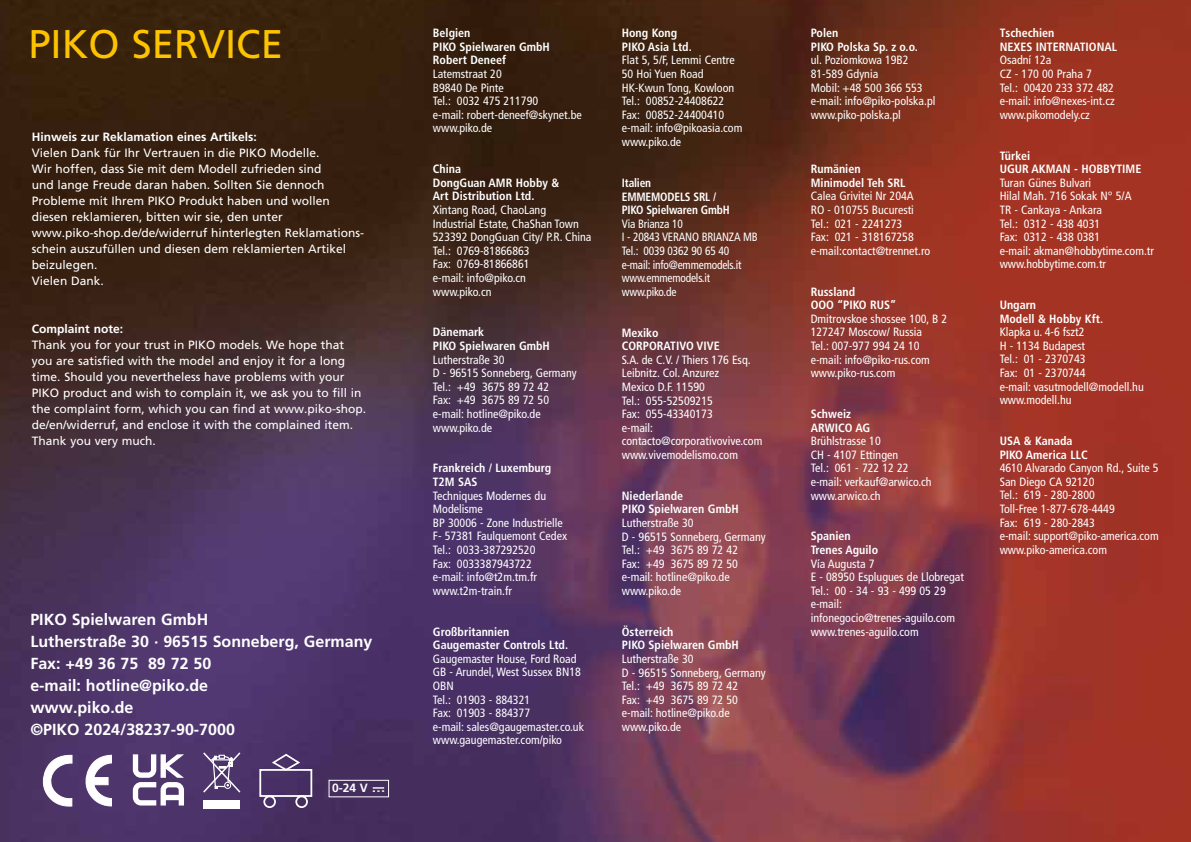
<style>
.page{position:relative;width:1191px;height:842px;background:#fff}
.page>*{position:absolute;margin:0;border:0;box-sizing:border-box;transform-origin:0 0}
.t1{font:40px "Frutiger LT Std";color:#fdc300}
.t2{font:700 16px/22px "Frutiger LT Std";color:#fff}
.t3{font:condensed 12px/13.6px "Frutiger LT Std";color:#fff}
.t4{font:12px/16px "Frutiger LT Std";color:#fff}
.t5{font:700 condensed 12px/13.6px "Frutiger LT Std";color:#fff}
.t6{font:condensed 12px/13.6px "Frutiger LT Std";color:#fff;scale:.95 1}
.t7{font:700 12px "Frutiger LT Std";color:#fff}
.t8{font:700 condensed 12px/13.6px "Frutiger LT Std";color:#fff;scale:.95 1}
</style>
<div class="page">
<img style="left:0;top:0;width:1191px;height:842px">
<svg style="left:259px;top:753px;width:54px;height:56px;background:#644f7d"></svg>
<svg style="left:41px;top:755px;width:32px;height:52px"></svg>
<svg style="left:84px;top:754px;width:28px;height:53px"></svg>
<div style="left:204px;top:800px;width:36px;height:8px;background:#fff"></div>
<svg style="left:203px;top:752px;width:37px;height:42px;background:#74618b"></svg>
<div style="left:328px;top:780px;width:61px;height:17px;border:1px solid #fff"></div>
<svg style="left:373px;top:787px;width:11px;height:5px"></svg>
<svg style="left:133px;top:754px;width:51px;height:51px"></svg>
<h1 class="t1" style="left:28px;top:21px;width:256px">PIKO SERVICE</h1>
<p class="t7" style="left:32px;top:129px;width:226px">Hinweis zur Reklamation eines Artikels:</p>
<p class="t4" style="left:32px;top:144px;width:334px">Vielen Dank für Ihr Vertrauen in die PIKO Modelle.<br>Wir hoffen, dass Sie mit dem Modell zufrieden sind<br>und lange Freude daran haben. Sollten Sie dennoch Probleme mit Ihrem PIKO Produkt haben und wollen diesen reklamieren, bitten wir sie, den unter www.piko-shop.de/de/widerruf hinterlegten Reklamations&shy;schein auszufüllen und diesen dem reklamierten Artikel beizulegen.<br>Vielen Dank.</p>
<p class="t7" style="left:32px;top:321px;width:93px">Complaint note:</p>
<p class="t4" style="left:32px;top:336px;width:336px">Thank you for your trust in PIKO models. We hope that you are satisfied with the model and enjoy it for a long time. Should you nevertheless have problems with your PIKO product and wish to complain it, we ask you to fill in the complaint form, which you can find at www.piko-shop. de/en/widerruf, and enclose it with the complained item.<br>Thank you very much.</p>
<h2 class="t2" style="left:30px;top:609px;width:343px">PIKO Spielwaren GmbH<br>Lutherstraße 30 · 96515 Sonneberg, Germany<br>Fax: +49 36 75 89 72 50<br>e-mail: hotline@piko.de<br>www.piko.de<br>©PIKO 2024/38237-90-7000</h2>
<p class="t7" style="left:332px;top:780px;width:37px">0-24 V</p>
<p class="t5" style="left:433px;top:26px;width:118px">Belgien<br>PIKO Spielwaren GmbH<br>Robert Deneef</p>
<p class="t3" style="left:433px;top:67px;width:150px">Latemstraat 20<br>B9840 De Pinte<br>Tel.: 0032 475 211790<br>e-mail: robert-deneef@skynet.be www.piko.de</p>
<p class="t5" style="left:433px;top:162px;width:128px">China<br>DongGuan AMR Hobby &amp;<br>Art Distribution Ltd.</p>
<p class="t3" style="left:433px;top:203px;width:160px">Xintang Road, ChaoLang<br>Industrial Estate, ChaShan Town<br>523392 DongGuan City/ P.R. China<br>Tel.: 0769-81866863<br>Fax: 0769-81866861<br>e-mail: info@piko.cn<br>www.piko.cn</p>
<p class="t5" style="left:433px;top:325px;width:118px">Dänemark<br>PIKO Spielwaren GmbH</p>
<p class="t3" style="left:433px;top:353px;width:145px">Lutherstraße 30<br>D - 96515 Sonneberg, Germany<br>Tel.: +49 3675 89 72 42<br>Fax: +49 3675 89 72 50 e-mail: hotline@piko.de www.piko.de</p>
<p class="t5" style="left:433px;top:461px;width:120px">Frankreich / Luxemburg<br>T2M SAS</p>
<p class="t3" style="left:433px;top:489px;width:136px">Techniques Modernes du<br>Modelisme<br>BP 30006 - Zone Industrielle<br>F- 57381 Faulquemont Cedex<br>Tel.: 0033-387292520<br>Fax: 0033387943722<br>e-mail: info@t2m.tm.fr www.t2m-train.fr</p>
<p class="t5" style="left:433px;top:625px;width:137px">Großbritannien<br>Gaugemaster Controls Ltd.</p>
<p class="t3" style="left:433px;top:652px;width:153px">Gaugemaster House, Ford Road<br>GB - Arundel, West Sussex BN18<br>OBN<br>Tel.: 01903 - 884321<br>Fax: 01903 - 884377<br>e-mail: sales@gaugemaster.co.uk www.gaugemaster.com/piko</p>
<p class="t5" style="left:622px;top:26px;width:71px">Hong Kong<br>PIKO Asia Ltd.</p>
<p class="t3" style="left:622px;top:53px;width:122px">Flat 5, 5/F, Lemmi Centre<br>50 Hoi Yuen Road<br>HK-Kwun Tong, Kowloon<br>Tel.: 00852-24408622<br>Fax: 00852-24400410 e-mail: info@pikoasia.com www.piko.de</p>
<p class="t8" style="left:622px;top:176px;width:115px">Italien<br>EMMEMODELS SRL /<br>PIKO Spielwaren GmbH</p>
<p class="t6" style="left:622px;top:217px;width:145px">Via Brianza 10<br>I - 20843 VERANO BRIANZA MB<br>Tel.: 0039 0362 90 65 40 e-mail: info@emmemodels.it www.emmemodels.it www.piko.de</p>
<p class="t5" style="left:622px;top:326px;width:99px">Mexiko<br>CORPORATIVO VIVE</p>
<p class="t3" style="left:622px;top:353px;width:142px">S.A. de C.V. / Thiers 176 Esq.<br>Leibnitz. Col. Anzurez<br>Mexico D.F. 11590<br>Tel.: 055-52509215<br>Fax: 055-43340173<br>e-mail: contacto@corporativovive.com www.vivemodelismo.com</p>
<p class="t5" style="left:622px;top:489px;width:118px">Niederlande<br>PIKO Spielwaren GmbH</p>
<p class="t3" style="left:622px;top:516px;width:145px">Lutherstraße 30<br>D - 96515 Sonneberg, Germany<br>Tel.: +49 3675 89 72 42<br>Fax: +49 3675 89 72 50 e-mail: hotline@piko.de www.piko.de</p>
<p class="t5" style="left:622px;top:625px;width:118px">Österreich<br>PIKO Spielwaren GmbH</p>
<p class="t3" style="left:622px;top:652px;width:145px">Lutherstraße 30<br>D - 96515 Sonneberg, Germany<br>Tel.: +49 3675 89 72 42<br>Fax: +49 3675 89 72 50 e-mail: hotline@piko.de www.piko.de</p>
<p class="t5" style="left:810px;top:26px;width:109px">Polen<br>PIKO Polska Sp. z o.o.</p>
<p class="t3" style="left:810px;top:54px;width:126px">ul. Poziomkowa 19B2<br>81-589 Gdynia<br>Mobil: +48 500 366 553 e-mail: info@piko-polska.pl www.piko-polska.pl</p>
<p class="t5" style="left:810px;top:162px;width:96px">Rumänien<br>Minimodel Teh SRL</p>
<p class="t3" style="left:810px;top:190px;width:121px">Calea Grivitei Nr 204A<br>RO - 010755 Bucuresti<br>Tel.: 021 - 2241273<br>Fax: 021 - 318167258 e-mail:contact@trennet.ro</p>
<p class="t5" style="left:810px;top:285px;width:87px">Russland<br>OOO “PIKO RUS”</p>
<p class="t3" style="left:810px;top:312px;width:138px">Dmitrovskoe shossee 100, B 2<br>127247 Moscow/ Russia<br>Tel.: 007-977 994 24 10 e-mail: info@piko-rus.com www.piko-rus.com</p>
<p class="t5" style="left:810px;top:407px;width:61px">Schweiz<br>ARWICO AG</p>
<p class="t3" style="left:810px;top:434px;width:122px">Brühlstrasse 10<br>CH - 4107 Ettingen<br>Tel.: 061 - 722 12 22 e-mail: verkauf@arwico.ch www.arwico.ch</p>
<p class="t5" style="left:810px;top:529px;width:69px">Spanien<br>Trenes Aguilo</p>
<p class="t3" style="left:810px;top:557px;width:155px">Vía Augusta 7<br>E - 08950 Esplugues de Llobregat<br>Tel.: 00 - 34 - 93 - 499 05 29 e-mail: infonegocio@trenes-aguilo.com www.trenes-aguilo.com</p>
<p class="t5" style="left:999px;top:26px;width:119px">Tschechien<br>NEXES INTERNATIONAL</p>
<p class="t3" style="left:999px;top:53px;width:116px">Osadní 12a<br>CZ - 170 00 Praha 7<br>Tel.: 00420 233 372 482 e-mail: info@nexes-int.cz www.pikomodely.cz</p>
<p class="t5" style="left:999px;top:149px;width:143px">Türkei<br>UGUR AKMAN - HOBBYTIME</p>
<p class="t3" style="left:999px;top:176px;width:156px">Turan Günes Bulvari<br>Hilal Mah. 716 Sokak N° 5/A<br>TR - Cankaya - Ankara<br>Tel.: 0312 - 438 4031<br>Fax: 0312 - 438 0381<br>e-mail: akman@hobbytime.com.tr www.hobbytime.com.tr</p>
<p class="t5" style="left:999px;top:298px;width:105px">Ungarn<br>Modell &amp; Hobby Kft.</p>
<p class="t3" style="left:999px;top:325px;width:146px">Klapka u. 4-6 fszt2<br>H - 1134 Budapest<br>Tel.: 01 - 2370743<br>Fax: 01 - 2370744<br>e-mail: vasutmodell@modell.hu www.modell.hu</p>
<p class="t5" style="left:999px;top:434px;width:89px">USA &amp; Kanada<br>PIKO America LLC</p>
<p class="t3" style="left:999px;top:461px;width:160px">4610 Alvarado Canyon Rd., Suite 5<br>San Diego CA 92120<br>Tel.: 619 - 280-2800<br>Toll-Free 1-877-678-4449<br>Fax: 619 - 280-2843<br>e-mail: support@piko-america.com www.piko-america.com</p>
</div>
